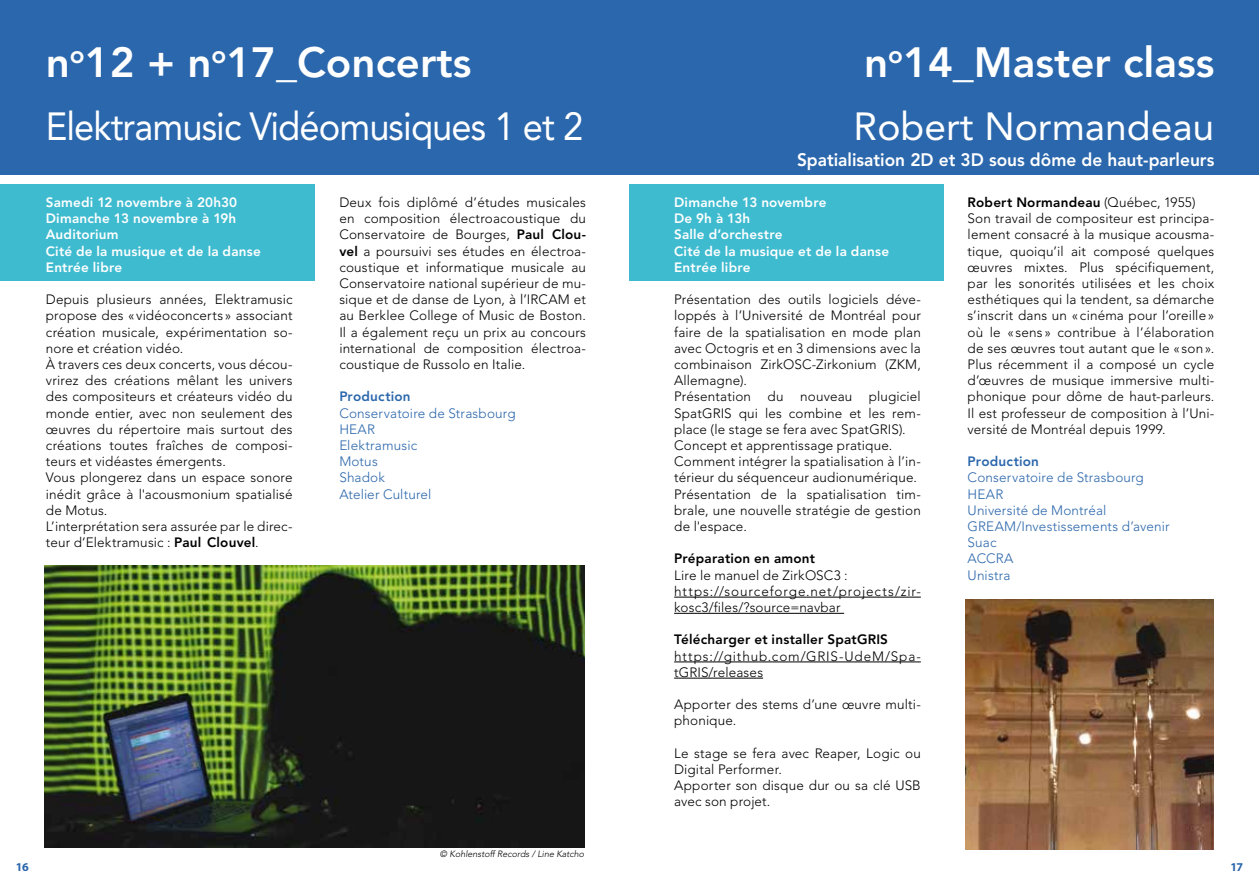
<style>
.page{position:relative;width:1259px;height:893px;background:#fff}
.page>*{position:absolute;margin:0;border:0;box-sizing:border-box;transform-origin:0 0}
.t1{font:800 42px "Avenir";color:#fff}
.t2{font:39px "Avenir";letter-spacing:-.025em;color:#fff;scale:.93 1}
.t3{font:39px "Avenir";color:#fff}
.t4{font:800 18px "Avenir";color:#fff;scale:.96 1}
.t5{font:300 13.5px/16.2px "Avenir";letter-spacing:.01em;color:#000}
.t6{font:800 13.5px/16.2px "Avenir";letter-spacing:.015em;color:#fff}
.t7{font:300 13.5px/16.2px "Avenir";letter-spacing:.01em;color:#2b67ac}
.t8{font:800 13.5px "Avenir";letter-spacing:.015em;color:#000}
.t9{font:300 13.5px/16.2px "Avenir";letter-spacing:.06em;color:#000}
.t10{font:800 13.5px "Avenir";letter-spacing:.015em;color:#2b67ac}
.t11{font:700 12px "Myriad Pro";color:#2b67ac}
.t12{font:italic 300 9px "Avenir";color:#000}
.s1{font-weight:800}
</style>
<div class="page">
<div style="left:629px;top:184px;width:315px;height:97px;background:#3fbbd0"></div>
<div style="left:629px;top:0;width:630px;height:174px;background:#2b67ac"></div>
<hr style="left:674px;top:597px;width:247px;height:1px;background:#000">
<hr style="left:674px;top:613px;width:170px;height:1px;background:#000">
<hr style="left:674px;top:662px;width:247px;height:1px;background:#000">
<hr style="left:674px;top:678px;width:89px;height:1px;background:#000">
<div style="left:0;top:184px;width:315px;height:97px;background:#3fbbd0"></div>
<div style="left:0;top:0;width:629px;height:174px;background:#2b67ac"></div>
<img style="left:45px;top:566px;width:540px;height:282px">
<img style="left:965px;top:600px;width:248px;height:250px">
<h1 class="t1" style="left:46px;top:37px;width:427px">n<sup>o</sup>12 + n<sup>o</sup>17_Concerts</h1>
<h2 class="t2" style="left:46px;top:104px;width:579px">Elektramusic Vidéomusiques 1 et 2</h2>
<h1 class="t1" style="left:864px;top:37px;width:352px">n<sup>o</sup>14_Master class</h1>
<h2 class="t3" style="left:853px;top:104px;width:362px">Robert Normandeau</h2>
<h3 class="t4" style="left:797px;top:149px;width:436px">Spatialisation 2D et 3D sous dôme de haut-parleurs</h3>
<p class="t6" style="left:46px;top:194px;width:216px">Samedi 12 novembre à 20h30<br>Dimanche 13 novembre à 19h<br>Auditorium<br>Cité de la musique et de la danse<br>Entrée libre</p>
<p class="t5" style="left:46px;top:291px;width:248px">Depuis plusieurs années, Elektramusic propose des « vidéoconcerts » associant création musicale, expérimentation so&shy;nore et création vidéo.<br>À travers ces deux concerts, vous décou&shy;vrirez des créations mêlant les univers des compositeurs et créateurs vidéo du monde entier, avec non seulement des œuvres du répertoire mais surtout des créations toutes fraîches de composi&shy;teurs et vidéastes émergents.<br>Vous plongerez dans un espace sonore inédit grâce à l'acousmonium spatialisé de Motus.<br>L’interprétation sera assurée par le direc&shy;teur d’Elektramusic : <span class="s1">Paul Clouvel</span>.</p>
<p class="t5" style="left:339px;top:194px;width:248px;text-align:justify">Deux fois diplômé d’études musicales en composition électroacoustique du Conservatoire de Bourges, <span class="s1">Paul Clou&shy;vel</span> a poursuivi ses études en électroa&shy;coustique et informatique musicale au Conservatoire national supérieur de mu&shy;sique et de danse de Lyon, à l’IRCAM et au Berklee College of Music de Boston.<br>Il a également reçu un prix au concours international de composition électroa&shy;coustique de Russolo en Italie.</p>
<p class="t10" style="left:339px;top:389px;width:73px">Production</p>
<p class="t7" style="left:339px;top:405px;width:178px">Conservatoire de Strasbourg<br>HEAR<br>Elektramusic<br>Motus<br>Shadok<br>Atelier Culturel</p>
<p class="t6" style="left:674px;top:194px;width:216px">Dimanche 13 novembre<br>De 9h à 13h<br>Salle d’orchestre<br>Cité de la musique et de la danse<br>Entrée libre</p>
<p class="t5" style="left:674px;top:291px;width:248px">Présentation des outils logiciels déve&shy;loppés à l’Université de Montréal pour faire de la spatialisation en mode plan avec Octogris et en 3 dimensions avec la combinaison ZirkOSC-Zirkonium (ZKM, Allemagne).<br>Présentation du nouveau plugiciel SpatGRIS qui les combine et les rem&shy;place (le stage se fera avec SpatGRIS).<br>Concept et apprentissage pratique.<br>Comment intégrer la spatialisation à l’in&shy;térieur du séquenceur audionumérique.<br>Présentation de la spatialisation tim&shy;brale, une nouvelle stratégie de gestion de l'espace.</p>
<p class="t8" style="left:674px;top:551px;width:142px">Préparation en amont</p>
<p class="t5" style="left:674px;top:567px;width:248px">Lire le manuel de ZirkOSC3 : https://sourceforge.net/projects/zir&shy;kosc3/files/?source=navbar</p>
<p class="t8" style="left:674px;top:632px;width:215px">Télécharger et installer SpatGRIS</p>
<p class="t9" style="left:674px;top:648px;width:248px">https://github.com/GRIS-UdeM/Spa&shy;tGRIS/releases</p>
<p class="t5" style="left:674px;top:696px;width:248px">Apporter des stems d’une œuvre multi&shy;phonique.</p>
<p class="t5" style="left:674px;top:745px;width:248px">Le stage se fera avec Reaper, Logic ou<br>Digital Performer.<br>Apporter son disque dur ou sa clé USB avec son projet.</p>
<p class="t5" style="left:967px;top:194px;width:248px"><span class="s1">Robert Normandeau</span> (Québec, 1955)<br>Son travail de compositeur est principa&shy;lement consacré à la musique acousma&shy;tique, quoiqu’il ait composé quelques œuvres mixtes. Plus spécifiquement, par les sonorités utilisées et les choix esthétiques qui la tendent, sa démarche s’inscrit dans un « cinéma pour l’oreille» où le « sens » contribue à l’élaboration de ses œuvres tout autant que le «son».<br>Plus récemment il a composé un cycle d’œuvres de musique immersive multi&shy;phonique pour dôme de haut-parleurs.<br>Il est professeur de composition à l’Uni&shy;versité de Montréal depuis 1999.</p>
<p class="t10" style="left:967px;top:453px;width:73px">Production</p>
<p class="t7" style="left:967px;top:470px;width:203px">Conservatoire de Strasbourg<br>HEAR<br>Université de Montréal<br>GREAM/Investissements d’avenir<br>Suac<br>ACCRA<br>Unistra</p>
<p class="t12" style="left:440px;top:848px;width:146px">© Kohlenstoff Records / Line Katcho</p>
<p class="t11" style="left:16px;top:860px;width:14px">16</p>
<p class="t11" style="left:1230px;top:860px;width:14px">17</p>
</div>
